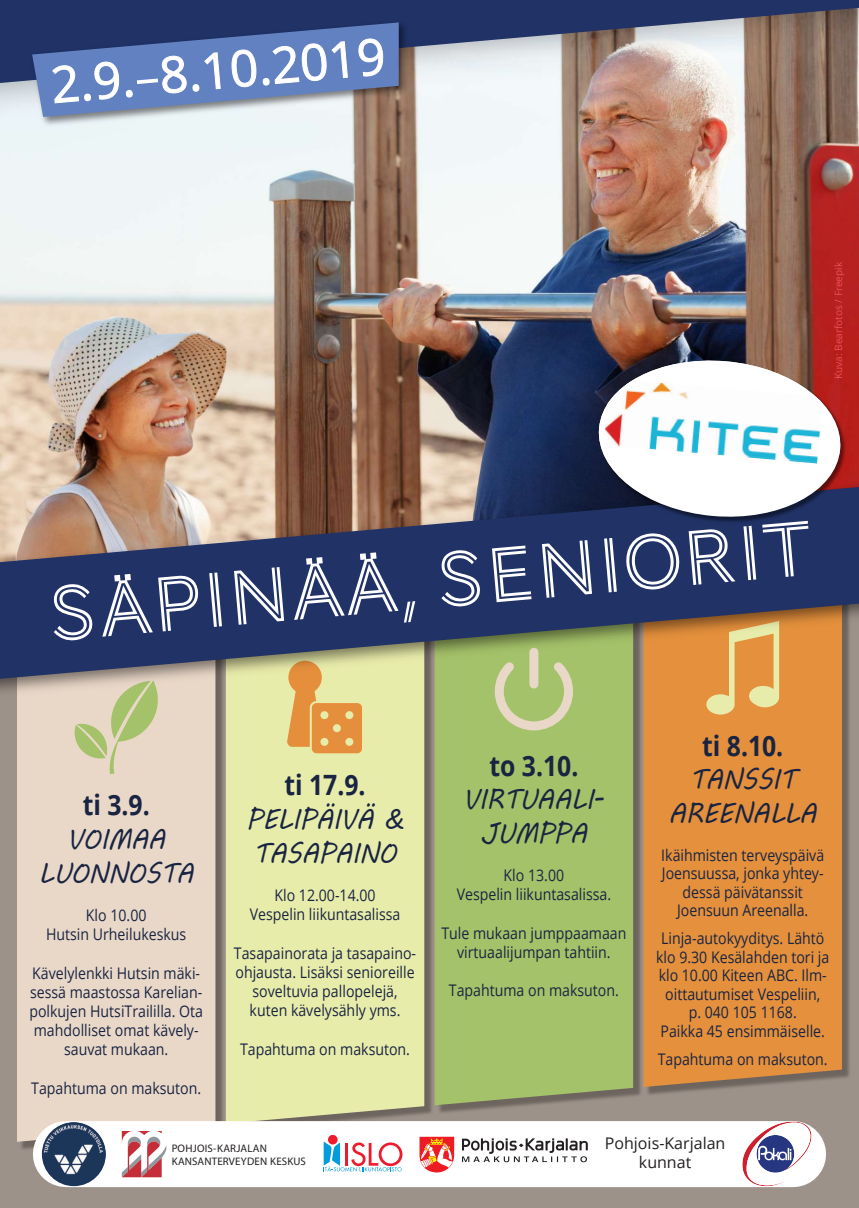
<style>
.page{position:relative;width:859px;height:1208px;background:#9d9289}
.page>*{position:absolute;margin:0;border:0;box-sizing:border-box;transform-origin:0 0}
.t1{font:28px/33.6px "MV Boli";color:#192442;text-align:center;scale:.88 1}
.t2{font:700 28px "Open Sans";color:#192442;scale:.88 1}
.t3{font:16px/19.2px "Open Sans";color:#192442;text-align:center;scale:.88 1}
.t4{font:16px/19.2px "Open Sans";color:#231f20;text-align:center}
.t5{font:10.9px/13.1px "Myriad Pro";letter-spacing:.015em;color:#231f20}
.t6{font:10px "Open Sans";color:#ef4f59}
</style>
<div class="page">
<img style="left:0;top:132px;width:859px;height:322px">
<img style="left:0;top:83px;width:859px;height:49px">
<svg style="left:0;top:0;width:859px;height:83px;background:#737488"></svg>
<img style="left:18px;top:717px;width:208px;height:435px">
<div style="left:17px;top:717px;width:198px;height:424px;background:#e9d8c8"></div>
<img style="left:424px;top:717px;width:8px;height:397px">
<div style="left:226px;top:717px;width:198px;height:404px;background:#e8ecaa"></div>
<img style="left:439px;top:717px;width:202px;height:396px">
<div style="left:435px;top:717px;width:198px;height:388px;background:#a4c269"></div>
<img style="left:647px;top:717px;width:203px;height:378px">
<div style="left:643px;top:717px;width:199px;height:370px;background:#e4903c"></div>
<svg style="left:287px;top:717px;width:23px;height:30px"></svg>
<div style="left:311px;top:702px;width:52px;height:52px;background:#e58f3c;border-radius:6px"></div>
<div style="left:310px;top:701px;width:54px;height:54px;border:2px solid #e8ecaa;border-radius:6px"></div>
<div style="left:333px;top:724px;width:8px;height:8px;background:#e8ecaa;border-radius:50%"></div>
<div style="left:345px;top:738px;width:8px;height:8px;background:#e8ecaa;border-radius:50%"></div>
<div style="left:320px;top:738px;width:8px;height:8px;background:#e8ecaa;border-radius:50%"></div>
<svg style="left:490px;top:717px;width:87px;height:18px;background:#b8c884"></svg>
<svg style="left:73px;top:717px;width:87px;height:57px;background:#d3d1aa"></svg>
<img style="left:0;top:454px;width:859px;height:263px">
<svg style="left:0;top:466px;width:859px;height:229px;background:#79716e"></svg>
<img style="left:27px;top:17px;width:384px;height:112px">
<div style="left:66px;top:1121px;width:727px;height:66px;background:#fff"></div>
<svg style="left:122px;top:1131px;width:44px;height:46px"></svg>
<img style="left:736px;top:1121px;width:81px;height:67px">
<img style="left:42px;top:1122px;width:64px;height:64px;border-radius:32px">
<svg style="left:419px;top:1136px;width:35px;height:36px"></svg>
<svg style="left:462px;top:1138px;width:126px;height:24px"></svg>
<svg style="left:324px;top:1141px;width:78px;height:30px"></svg>
<svg style="left:328px;top:1134px;width:10px;height:10px"></svg>
<svg style="left:53px;top:583px;width:40px;height:58px;background:#637094"></svg>
<svg style="left:102px;top:574px;width:97px;height:62px;background:#58658c"></svg>
<svg style="left:209px;top:572px;width:13px;height:55px"></svg>
<svg style="left:234px;top:567px;width:50px;height:58px;background:#657295"></svg>
<svg style="left:294px;top:552px;width:104px;height:68px;background:#526088"></svg>
<svg style="left:404px;top:601px;width:11px;height:21px"></svg>
<svg style="left:441px;top:550px;width:40px;height:57px;background:#657195"></svg>
<svg style="left:492px;top:545px;width:40px;height:57px;background:#687497"></svg>
<svg style="left:542px;top:540px;width:50px;height:58px;background:#657295"></svg>
<svg style="left:604px;top:538px;width:13px;height:54px"></svg>
<svg style="left:625px;top:532px;width:55px;height:59px;background:#5c698f"></svg>
<svg style="left:689px;top:528px;width:46px;height:57px;background:#677397"></svg>
<svg style="left:743px;top:526px;width:13px;height:54px"></svg>
<svg style="left:762px;top:524px;width:46px;height:53px;background:#4b5983"></svg>
<img style="left:597px;top:359px;width:251px;height:165px">
<svg style="left:595px;top:355px;width:249px;height:167px;background:#a397a1"></svg>
<svg style="left:32px;top:22px;width:367px;height:95px;background:#7589b5"></svg>
<img style="left:604px;top:380px;width:218px;height:83px">
<p class="t6" style="left:832px;top:379px;width:118px;rotate:-90deg">Kuva: Bearfotos / Freepik</p>
<h1 class="t2" style="left:83px;top:785px;width:78px">ti 3.9.</h1>
<h1 class="t1" style="left:39px;top:822px;width:177px">VOIMAA<br>LUONNOSTA</h1>
<p class="t3" style="left:46px;top:905px;width:161px">Klo 10.00<br>Hutsin Urheilukeskus</p>
<p class="t3" style="left:29px;top:962px;width:199px">Kävelylenkki Hutsin mäki&shy;sessä maastossa Karelian&shy;polkujen HutsiTraililla. Ota mahdolliset omat kävely&shy;sauvat mukaan.</p>
<p class="t3" style="left:31px;top:1078px;width:195px">Tapahtuma on maksuton.</p>
<h1 class="t2" style="left:284px;top:765px;width:94px">ti 17.9.</h1>
<h1 class="t1" style="left:246px;top:802px;width:180px;text-align:left">PELIPÄIVÄ &amp;<br>TASAPAINO</h1>
<p class="t3" style="left:250px;top:885px;width:173px">Klo 12.00-14.00<br>Vespelin liikuntasalissa</p>
<p class="t3" style="left:234px;top:943px;width:209px">Tasapainorata ja tasapaino&shy;ohjausta. Lisäksi senioreille soveltuvia pallopelejä, kuten kävelysähly yms.</p>
<p class="t3" style="left:240px;top:1039px;width:195px">Tapahtuma on maksuton.</p>
<h1 class="t2" style="left:489px;top:745px;width:103px">to 3.10.</h1>
<h1 class="t1" style="left:463px;top:782px;width:162px">VIRTUAALI-<br>JUMPPA</h1>
<p class="t3" style="left:457px;top:865px;width:177px">Klo 13.00<br>Vespelin liikuntasalissa.</p>
<p class="t3" style="left:441px;top:923px;width:212px">Tule mukaan jumppaamaan virtuaalijumpan tahtiin.</p>
<p class="t3" style="left:449px;top:980px;width:195px">Tapahtuma on maksuton.</p>
<h1 class="t2" style="left:702px;top:726px;width:94px">ti 8.10.</h1>
<h1 class="t1" style="left:669px;top:762px;width:169px">TANSSIT<br>AREENALLA</h1>
<p class="t3" style="left:661px;top:845px;width:187px;line-height:18.5px">Ikäihmisten terveyspäivä<br>Joensuussa, jonka yhtey&shy;dessä päivätanssit<br>Joensuun Areenalla.</p>
<p class="t3" style="left:656px;top:928px;width:198px;line-height:18.5px">Linja-autokyyditys. Lähtö klo 9.30 Kesälahden tori ja klo 10.00 Kiteen ABC. Ilm&shy;oittautumiset Vespeliin,<br>p. 040 105 1168.<br>Paikka 45 ensimmäiselle.</p>
<p class="t3" style="left:658px;top:1049px;width:195px">Tapahtuma on maksuton.</p>
<p class="t5" style="left:172px;top:1141px;width:136px">POHJOIS-KARJALAN<br>KANSANTERVEYDEN KESKUS</p>
<p class="t4" style="left:605px;top:1133px;width:122px">Pohjois-Karjalan kunnat</p>
</div>
